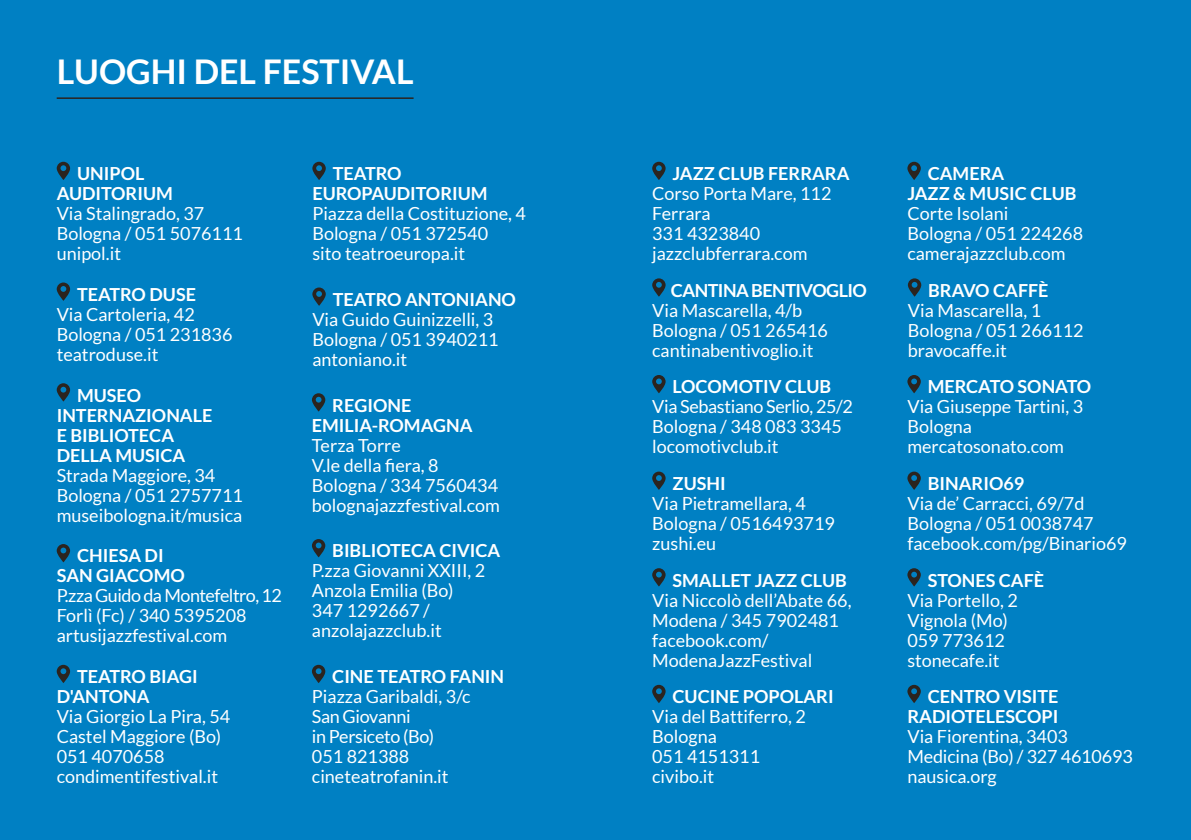
<style>
.page{position:relative;width:1191px;height:840px;background:#fff}
.page>*{position:absolute;margin:0;border:0;box-sizing:border-box;transform-origin:0 0}
.t1{font:700 34px "Lato";color:#fff}
.t2{font:18px/20px "Lato";color:#fff}
.t3{font:700 18px/20px "Lato";color:#fff}
.t4{font:700 18px "Lato";letter-spacing:-.03em;color:#fff}
</style>
<div class="page">
<div style="left:0;top:0;width:1191px;height:839px;background:#0080c3"></div>
<svg style="left:57px;top:162px;width:13px;height:18px"></svg>
<svg style="left:312px;top:162px;width:14px;height:18px"></svg>
<svg style="left:908px;top:278px;width:13px;height:18px"></svg>
<svg style="left:652px;top:278px;width:13px;height:18px"></svg>
<svg style="left:57px;top:282px;width:13px;height:18px"></svg>
<svg style="left:312px;top:287px;width:14px;height:18px"></svg>
<svg style="left:907px;top:162px;width:13px;height:18px"></svg>
<svg style="left:652px;top:162px;width:13px;height:18px"></svg>
<svg style="left:907px;top:568px;width:13px;height:18px"></svg>
<svg style="left:652px;top:568px;width:13px;height:18px"></svg>
<svg style="left:652px;top:684px;width:13px;height:18px"></svg>
<svg style="left:907px;top:684px;width:13px;height:18px"></svg>
<svg style="left:652px;top:375px;width:13px;height:18px"></svg>
<svg style="left:907px;top:375px;width:13px;height:18px"></svg>
<svg style="left:652px;top:471px;width:13px;height:18px"></svg>
<svg style="left:907px;top:471px;width:13px;height:18px"></svg>
<svg style="left:312px;top:393px;width:13px;height:18px"></svg>
<svg style="left:57px;top:383px;width:13px;height:18px"></svg>
<svg style="left:57px;top:664px;width:13px;height:18px"></svg>
<svg style="left:312px;top:664px;width:13px;height:18px"></svg>
<svg style="left:57px;top:544px;width:13px;height:18px"></svg>
<svg style="left:312px;top:539px;width:13px;height:18px"></svg>
<hr style="left:57px;top:97px;width:356px;height:2px;background:#2b241f">
<h1 class="t1" style="left:57px;top:52px;width:358px">LUOGHI DEL FESTIVAL</h1>
<p class="t3" style="left:57px;top:163px;width:118px;text-align:center">UNIPOL<br>AUDITORIUM</p>
<p class="t2" style="left:57px;top:203px;width:188px">Via Stalingrado, 37<br>Bologna / 051 5076111 unipol.it</p>
<p class="t3" style="left:77px;top:284px;width:120px">TEATRO DUSE</p>
<p class="t2" style="left:57px;top:304px;width:177px">Via Cartoleria, 42<br>Bologna / 051 231836 teatroduse.it</p>
<p class="t3" style="left:57px;top:384px;width:157px;text-indent:20px">MUSEO<br>INTERNAZIONALE<br>E BIBLIOTECA<br>DELLA MUSICA</p>
<p class="t2" style="left:57px;top:464px;width:188px">Strada Maggiore, 34<br>Bologna / 051 2757711 museibologna.it/musica</p>
<p class="t3" style="left:57px;top:545px;width:130px;text-align:center">CHIESA DI<br>SAN GIACOMO</p>
<p class="t2" style="left:57px;top:585px;width:227px">P.zza Guido da Montefeltro, 12<br>Forlì (Fc) / 340 5395208 artusijazzfestival.com</p>
<p class="t3" style="left:57px;top:666px;width:143px;text-indent:20px">TEATRO BIAGI<br>D'ANTONA</p>
<p class="t2" style="left:57px;top:706px;width:175px">Via Giorgio La Pira, 54<br>Castel Maggiore (Bo)<br>051 4070658 condimentifestival.it</p>
<p class="t3" style="left:312px;top:163px;width:177px;text-indent:20px">TEATRO<br>EUROPAUDITORIUM</p>
<p class="t2" style="left:312px;top:203px;width:215px">Piazza della Costituzione, 4<br>Bologna / 051 372540<br>sito teatroeuropa.it</p>
<p class="t3" style="left:333px;top:289px;width:185px">TEATRO ANTONIANO</p>
<p class="t2" style="left:312px;top:309px;width:188px">Via Guido Guinizzelli, 3<br>Bologna / 051 3940211 antoniano.it</p>
<p class="t3" style="left:312px;top:394px;width:162px;text-indent:20px">REGIONE<br>EMILIA-ROMAGNA</p>
<p class="t2" style="left:312px;top:434px;width:189px">Terza Torre<br>V.le della fiera, 8<br>Bologna / 334 7560434 bolognajazzfestival.com</p>
<p class="t3" style="left:332px;top:540px;width:170px">BIBLIOTECA CIVICA</p>
<p class="t2" style="left:312px;top:560px;width:175px">P.zza Giovanni XXIII, 2<br>Anzola Emilia (Bo)<br>347 1292667 / anzolajazzclub.it</p>
<p class="t3" style="left:332px;top:666px;width:173px">CINE TEATRO FANIN</p>
<p class="t2" style="left:312px;top:686px;width:160px">Piazza Garibaldi, 3/c<br>San Giovanni<br>in Persiceto (Bo)<br>051 821388 cineteatrofanin.it</p>
<p class="t3" style="left:672px;top:163px;width:178px">JAZZ CLUB FERRARA</p>
<p class="t2" style="left:652px;top:183px;width:181px">Corso Porta Mare, 112<br>Ferrara<br>331 4323840 jazzclubferrara.com</p>
<p class="t4" style="left:671px;top:280px;width:197px">CANTINA BENTIVOGLIO</p>
<p class="t2" style="left:652px;top:300px;width:177px">Via Mascarella, 4/b<br>Bologna / 051 265416 cantinabentivoglio.it</p>
<p class="t3" style="left:672px;top:376px;width:160px">LOCOMOTIV CLUB</p>
<p class="t2" style="left:652px;top:396px;width:202px">Via Sebastiano Serlio, 25/2<br>Bologna / 348 083 3345 locomotivclub.it</p>
<p class="t3" style="left:672px;top:473px;width:55px">ZUSHI</p>
<p class="t2" style="left:652px;top:493px;width:184px">Via Pietramellara, 4<br>Bologna / 0516493719 zushi.eu</p>
<p class="t3" style="left:672px;top:569px;width:176px">SMALLET JAZZ CLUB</p>
<p class="t2" style="left:652px;top:589px;width:201px">Via Niccolò dell’Abate 66,<br>Modena / 345 7902481 facebook.com/<br>ModenaJazzFestival</p>
<p class="t3" style="left:672px;top:686px;width:163px">CUCINE POPOLARI</p>
<p class="t2" style="left:652px;top:706px;width:155px">Via del Battiferro, 2<br>Bologna<br>051 4151311 civibo.it</p>
<p class="t3" style="left:907px;top:163px;width:171px;text-indent:20px">CAMERA<br>JAZZ &amp; MUSIC CLUB</p>
<p class="t2" style="left:907px;top:203px;width:177px">Corte Isolani<br>Bologna / 051 224268 camerajazzclub.com</p>
<p class="t3" style="left:928px;top:280px;width:122px">BRAVO CAFFÈ</p>
<p class="t2" style="left:908px;top:300px;width:177px">Via Mascarella, 1<br>Bologna / 051 266112 bravocaffe.it</p>
<p class="t3" style="left:927px;top:376px;width:165px">MERCATO SONATO</p>
<p class="t2" style="left:907px;top:396px;width:177px">Via Giuseppe Tartini, 3<br>Bologna mercatosonato.com</p>
<p class="t3" style="left:927px;top:473px;width:98px">BINARIO69</p>
<p class="t2" style="left:907px;top:493px;width:221px">Via de’ Carracci, 69/7d<br>Bologna / 051 0038747 facebook.com/pg/Binario69</p>
<p class="t3" style="left:927px;top:569px;width:118px">STONES CAFÈ</p>
<p class="t2" style="left:907px;top:589px;width:112px">Via Portello, 2<br>Vignola (Mo)<br>059 773612 stonecafe.it</p>
<p class="t3" style="left:907px;top:686px;width:152px;text-align:right">CENTRO VISITE<br>RADIOTELESCOPI</p>
<p class="t2" style="left:907px;top:726px;width:227px">Via Fiorentina, 3403<br>Medicina (Bo) / 327 4610693 nausica.org</p>
</div>
